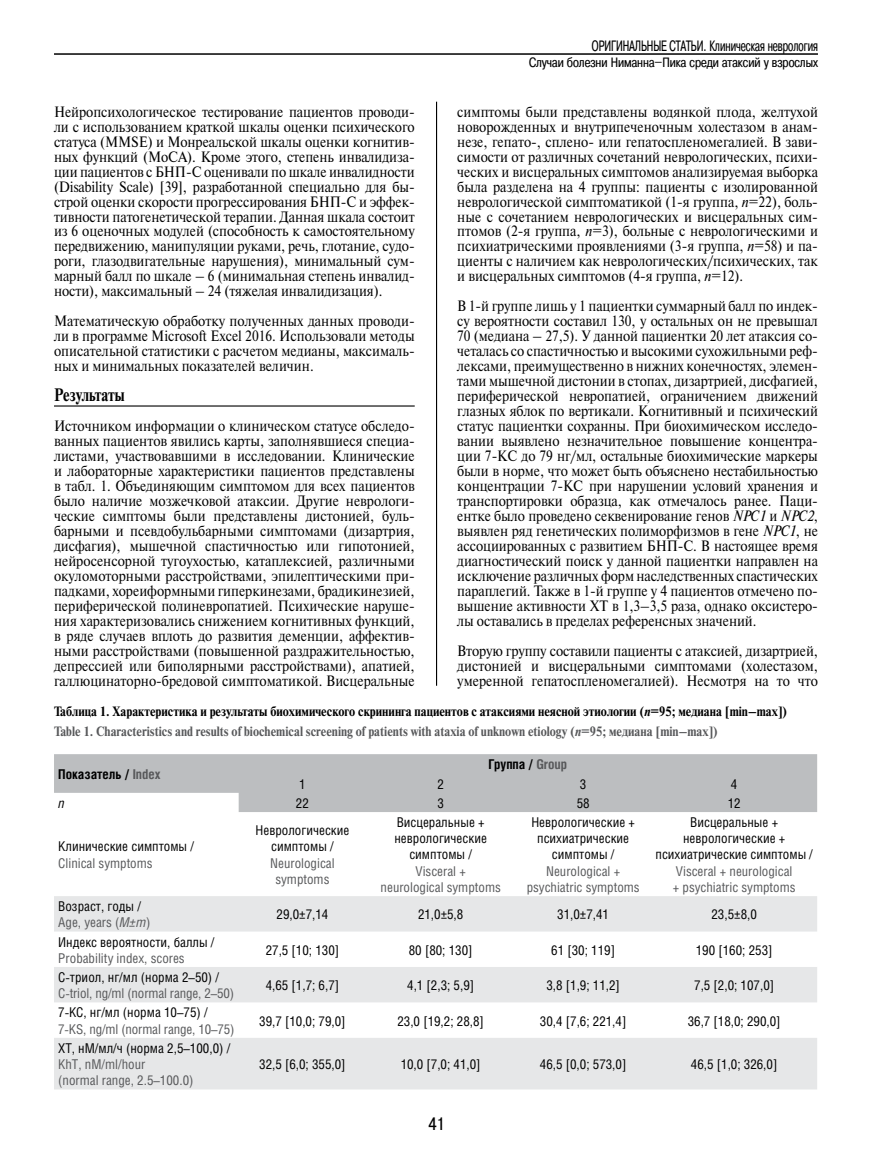
<style>
.page{position:relative;width:872px;height:1170px;background:#fff}
.page>*{position:absolute;margin:0;border:0;box-sizing:border-box;transform-origin:0 0}
.t1{font:700 18px "Newton C";color:#000;scale:.8 1}
.t2{font:18px "Pragmatica Cond C";color:#000}
.t3{font:15px/15px "Newton C";color:#000;text-align:justify;scale:.9 1}
.t4{font:15px "Pragmatica Cond C";color:#000;scale:.8 1}
.t5{font:13.5px/16.2px "Helios Cond C";color:#000;text-align:center}
.t6{font:13.5px/16.2px "Helios Cond C";color:#58595b;text-align:center}
.t7{font:700 13.5px/20.5px "Newton C";color:#000;scale:.9 1}
.t8{font:13.5px "Pragmatica Cond C";color:#000}
.t9{font:700 13.5px "Helios Cond C";color:#000}
.t10{font:italic 13.5px "Helios Cond C";color:#000}
.s1{font-style:italic}
.s2{color:#58595b}
.s3{font-style:italic;color:#58595b}
</style>
<div class="page">
<hr style="left:54px;top:53px;width:764px;height:2px;background:#000">
<hr style="left:436px;top:102px;width:1px;height:583px;background:#000">
<hr style="left:54px;top:405px;width:361px;height:1px;background:#000">
<svg style="left:54px;top:754px;width:763px;height:58px;background:#c1c3c5"></svg>
<svg style="left:54px;top:896px;width:763px;height:193px;fill:#e6e7e8"></svg>
<p class="t4" style="left:592px;top:37px;width:284px">ОРИГИНАЛЬНЫЕ СТАТЬИ. Клиническая неврология</p>
<p class="t8" style="left:529px;top:55px;width:290px">Cлучаи болезни Ниманна–Пика среди атаксий у взрослых</p>
<p class="t3" style="left:457px;top:104px;width:402px">симптомы были представлены водянкой плода, желтухой новорожденных и внутрипеченочным холестазом в анам&shy;незе, гепато-, сплено- или гепатоспленомегалией. В зави&shy;симости от различных сочетаний неврологических, психи&shy;ческих и висцеральных симптомов анализируемая выборка была разделена на 4 группы: пациенты с изолированной неврологической симптоматикой (1-я группа, <span class="s1">n</span>=22), боль&shy;ные с сочетанием неврологических и висцеральных сим&shy;птомов (2-я группа, <span class="s1">n</span>=3), больные с неврологическими и психиатрическими проявлениями (3-я группа, <span class="s1">n</span>=58) и па&shy;циенты с наличием как неврологических/психических, так и висцеральных симптомов (4-я группа, <span class="s1">n</span>=12).</p>
<p class="t3" style="left:457px;top:299px;width:402px">В 1-й группе лишь у 1 пациентки суммарный балл по индек&shy;су вероятности составил 130, у остальных он не превышал 70 (медиана – 27,5). У данной пациентки 20 лет атаксия со&shy;четалась со спастичностью и высокими сухожильными реф&shy;лексами, преимущественно в нижних конечностях, элемен&shy;тами мышечной дистонии в стопах, дизартрией, дисфагией, периферической невропатией, ограничением движений глазных яблок по вертикали. Когнитивный и психический статус пациентки сохранны. При биохимическом исследо&shy;вании выявлено незначительное повышение концентра&shy;ции 7-КС до 79 нг/мл, остальные биохимические маркеры были в норме, что может быть объяснено нестабильностью концентрации 7-КС при нарушении условий хранения и транспортировки образца, как отмечалось ранее. Паци&shy;ентке было проведено секвенирование генов <span class="s1">NPC1</span> и <span class="s1">NPC2</span>, выявлен ряд генетических полиморфизмов в гене <span class="s1">NPC1</span>, не ассоциированных с развитием БНП-C. В настоящее время диагностический поиск у данной пациентки направлен на исключение различных форм наследственных спастических параплегий. Также в 1-й группе у 4 пациентов отмечено по&shy;вышение активности ХТ в 1,3–3,5 раза, однако оксистеро&shy;лы оставались в пределах референсных значений.</p>
<p class="t3" style="left:457px;top:643px;width:402px">Вторую группу составили пациенты с атаксией, дизартрией, дистонией и висцеральными симптомами (холестазом, умеренной гепатоспленомегалией). Несмотря на то что</p>
<p class="t3" style="left:54px;top:104px;width:402px">Нейропсихологическое тестирование пациентов проводи&shy;ли с использованием краткой шкалы оценки психического статуса (MMSE) и Монреальской шкалы оценки когнитив&shy;ных функций (MoCA). Кроме этого, степень инвалидиза&shy;ции пациентов с БНП-C оценивали по шкале инвалидности (Disability Scale) [39], разработанной специально для бы&shy;строй оценки скорости прогрессирования БНП-С и эффек&shy;тивности патогенетической терапии. Данная шкала состоит из 6 оценочных модулей (способность к самостоятельному передвижению, манипуляции руками, речь, глотание, судо&shy;роги, глазодвигательные нарушения), минимальный сум&shy;марный балл по шкале – 6 (минимальная степень инвалид&shy;ности), максимальный – 24 (тяжелая инвалидизация).</p>
<p class="t3" style="left:54px;top:314px;width:402px">Математическую обработку полученных данных проводи&shy;ли в программе Microsoft Excel 2016. Использовали методы описательной статистики с расчетом медианы, максималь&shy;ных и минимальных показателей величин.</p>
<p class="t1" style="left:54px;top:385px;width:90px">Результаты</p>
<p class="t3" style="left:54px;top:418px;width:402px">Источником информации о клиническом статусе обследо&shy;ванных пациентов явились карты, заполнявшиеся специа&shy;листами, участвовавшими в исследовании. Клинические и лабораторные характеристики пациентов представлены в табл. 1. Объединяющим симптомом для всех пациентов было наличие мозжечковой атаксии. Другие неврологи&shy;ческие симптомы были представлены дистонией, буль&shy;барными и псевдобульбарными симптомами (дизартрия, дисфагия), мышечной спастичностью или гипотонией, нейросенсорной тугоухостью, катаплексией, различными окуломоторными расстройствами, эпилептическими при&shy;падками, хореиформными гиперкинезами, брадикинезией, периферической полиневропатией. Психические наруше&shy;ния характеризовались снижением когнитивных функций, в ряде случаев вплоть до развития деменции, аффектив&shy;ными расстройствами (повышенной раздражительностью, депрессией или биполярными расстройствами), апатией, галлюцинаторно-бредовой симптоматикой. Висцеральные</p>
<p class="t7" style="left:54px;top:700px;width:815px">Таблица 1. Характеристика и результаты биохимического скрининга пациентов с атаксиями неясной этиологии (<span class="s1">n</span>=95; медиана [min–max])<br><span class="s2">Table 1. Characteristics and results of biochemical screening of patients with ataxia of unknown etiology (</span><span class="s3">n</span><span class="s2">=95; медиана [min–max])</span></p>
<p class="t9" style="left:58px;top:766px;width:104px">Показатель / <span class="s2">Index</span></p>
<p class="t9" style="left:488px;top:756px;width:80px">Группа / <span class="s2">Group</span></p>
<p class="t5" style="left:299px;top:775px;width:8px">1</p>
<p class="t5" style="left:437px;top:775px;width:8px">2</p>
<p class="t5" style="left:580px;top:775px;width:8px">3</p>
<p class="t5" style="left:731px;top:775px;width:8px">4</p>
<p class="t10" style="left:58px;top:794px;width:8px">n</p>
<p class="t5" style="left:296px;top:794px;width:14px">22</p>
<p class="t5" style="left:437px;top:794px;width:8px">3</p>
<p class="t5" style="left:576px;top:794px;width:14px">58</p>
<p class="t5" style="left:727px;top:794px;width:14px">12</p>
<p class="t5" style="left:58px;top:838px;width:137px">Клинические симптомы /</p>
<p class="t6" style="left:58px;top:854px;width:96px">Clinical symptoms</p>
<p class="t5" style="left:655px;top:813px;width:159px">Висцеральные + неврологические + психиатрические симптомы /</p>
<p class="t6" style="left:673px;top:862px;width:124px;text-align:left">Visceral + neurological + psychiatric symptoms</p>
<p class="t5" style="left:531px;top:813px;width:105px">Неврологические + психиатрические симптомы /</p>
<p class="t6" style="left:527px;top:862px;width:114px">Neurological + psychiatric symptoms</p>
<p class="t5" style="left:394px;top:813px;width:94px">Висцеральные + неврологические симптомы /</p>
<p class="t6" style="left:380px;top:862px;width:122px">Visceral +<br>neurological symptoms</p>
<p class="t5" style="left:255px;top:821px;width:95px">Неврологические симптомы /</p>
<p class="t6" style="left:270px;top:854px;width:66px">Neurological symptoms</p>
<p class="t5" style="left:58px;top:897px;width:94px;text-align:left">Возраст, годы /<br><span class="s2">Age, years (</span><span class="s3">M±m</span><span class="s2">)</span></p>
<p class="t5" style="left:276px;top:906px;width:53px">29,0±7,14</p>
<p class="t5" style="left:418px;top:906px;width:47px">21,0±5,8</p>
<p class="t5" style="left:557px;top:906px;width:53px">31,0±7,41</p>
<p class="t5" style="left:711px;top:906px;width:47px">23,5±8,0</p>
<p class="t5" style="left:58px;top:933px;width:158px">Индекс вероятности, баллы /</p>
<p class="t6" style="left:58px;top:949px;width:128px">Probability index, scores</p>
<p class="t5" style="left:266px;top:941px;width:75px">27,5 [10; 130]</p>
<p class="t5" style="left:409px;top:941px;width:65px">80 [80; 130]</p>
<p class="t5" style="left:551px;top:941px;width:65px">61 [30; 119]</p>
<p class="t5" style="left:696px;top:941px;width:78px">190 [160; 253]</p>
<p class="t5" style="left:58px;top:968px;width:162px">С-триол, нг/мл (норма 2–50) /</p>
<p class="t6" style="left:58px;top:984px;width:177px">C-triol, ng/ml (normal range, 2–50)</p>
<p class="t5" style="left:58px;top:1004px;width:151px">7-КС, нг/мл (норма 10–75) /</p>
<p class="t6" style="left:58px;top:1020px;width:178px">7-KS, ng/ml (normal range, 10–75)</p>
<p class="t5" style="left:266px;top:976px;width:75px">4,65 [1,7; 6,7]</p>
<p class="t5" style="left:407px;top:976px;width:68px">4,1 [2,3; 5,9]</p>
<p class="t5" style="left:546px;top:976px;width:75px">3,8 [1,9; 11,2]</p>
<p class="t5" style="left:694px;top:976px;width:81px">7,5 [2,0; 107,0]</p>
<p class="t5" style="left:259px;top:1012px;width:88px">39,7 [10,0; 79,0]</p>
<p class="t5" style="left:397px;top:1012px;width:88px">23,0 [19,2; 28,8]</p>
<p class="t5" style="left:540px;top:1012px;width:88px">30,4 [7,6; 221,4]</p>
<p class="t5" style="left:687px;top:1012px;width:94px">36,7 [18,0; 290,0]</p>
<p class="t5" style="left:58px;top:1039px;width:174px">ХТ, нМ/мл/ч (норма 2,5–100,0) /</p>
<p class="t6" style="left:58px;top:1055px;width:137px;text-align:left">KhT, nM/ml/hour<br>(normal range, 2.5–100.0)</p>
<p class="t5" style="left:259px;top:1055px;width:88px">32,5 [6,0; 355,0]</p>
<p class="t5" style="left:401px;top:1055px;width:81px">10,0 [7,0; 41,0]</p>
<p class="t5" style="left:540px;top:1055px;width:88px">46,5 [0,0; 573,0]</p>
<p class="t5" style="left:691px;top:1055px;width:88px">46,5 [1,0; 326,0]</p>
<p class="t2" style="left:429px;top:1113px;width:18px">41</p>
</div>
